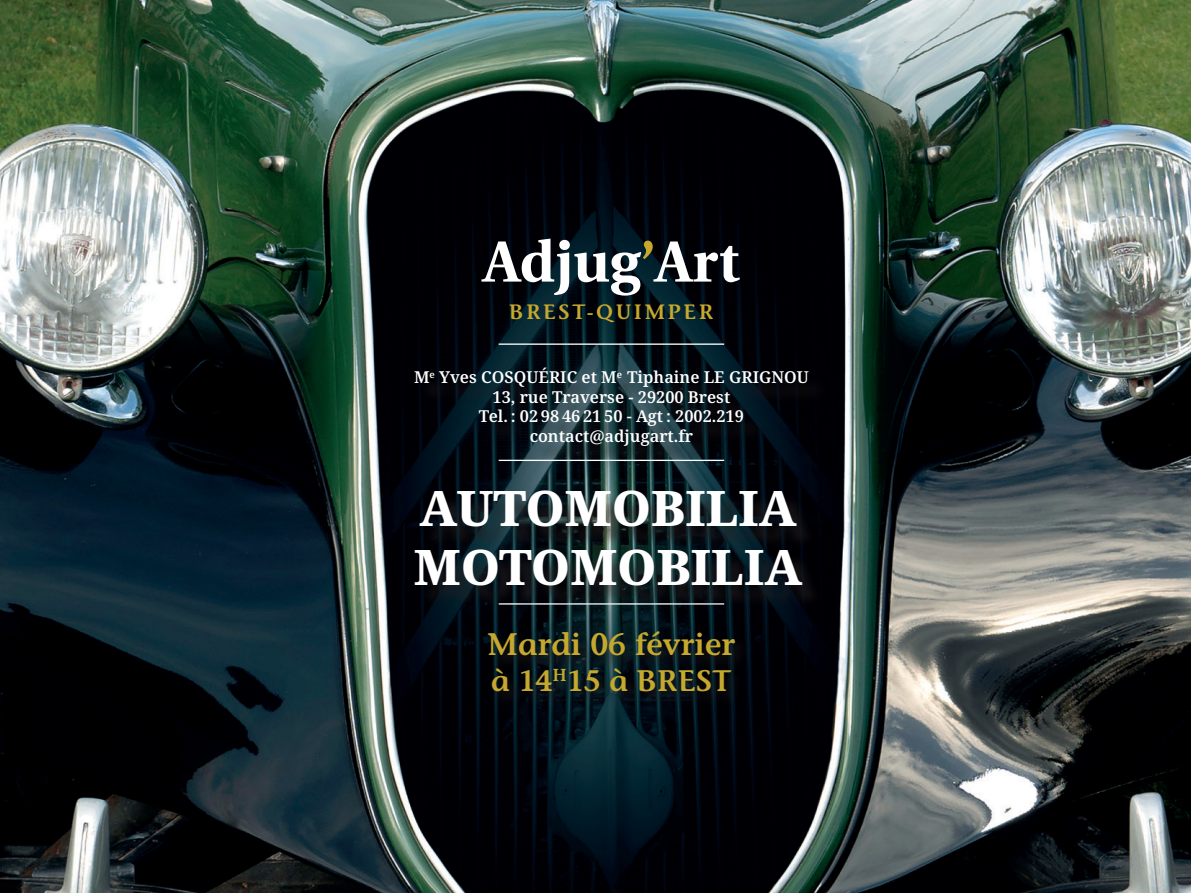
<style>
.page{position:relative;width:1191px;height:893px;background:#fff}
.page>*{position:absolute;margin:0;border:0;box-sizing:border-box;transform-origin:0 0}
.t1{font:700 57.9px "Utopia";color:#fff}
.t2{font:800 49.05px/58.8px "Noto Serif";color:#fff}
.t3{font:600 31.2px "Stone Informal";color:#c6a82e}
.t4{font:600 29.7px "Stone Informal";color:#c6a82e}
.t5{font:600 20.7px "Stone Informal";letter-spacing:.12em;color:#c6a82e}
.t6{font:600 16.35px/19.6px "Noto Serif";color:#fff;text-align:center}
.s1{color:#c6a82e}
</style>
<div class="page">
<img style="left:0;top:0;width:1191px;height:893px">
<div style="left:418px;top:371px;width:412px;height:97px;background:#231f20;opacity:.75"></div>
<div style="left:487px;top:630px;width:265px;height:78px;background:#231f20;opacity:.75"></div>
<hr style="left:499px;top:343px;width:225px;height:2px;background:#fff">
<hr style="left:499px;top:460px;width:225px;height:1px;background:#fff">
<div style="left:418px;top:494px;width:406px;height:114px;background:#231f20;opacity:.75"></div>
<h1 class="t1" style="left:483px;top:229px;width:258px">Adjug<span class="s1">’</span>Art</h1>
<p class="t5" style="left:509px;top:299px;width:206px">BREST-QUIMPER</p>
<p class="t6" style="left:414px;top:368px;width:396px">M<sup>e</sup> Yves COSQUÉRIC et M<sup>e</sup> Tiphaine LE GRIGNOU<br>13, rue Traverse - 29200 Brest<br>Tel. : 02 98 46 21 50 - Agt : 2002.219 contact@adjugart.fr</p>
<h2 class="t2" style="left:414px;top:480px;width:390px">AUTOMOBILIA<br>MOTOMOBILIA</h2>
<h3 class="t3" style="left:487px;top:625px;width:249px">Mardi 06 février</h3>
<h3 class="t4" style="left:491px;top:662px;width:242px">à 14<sup>H</sup>15 à BREST</h3>
</div>
